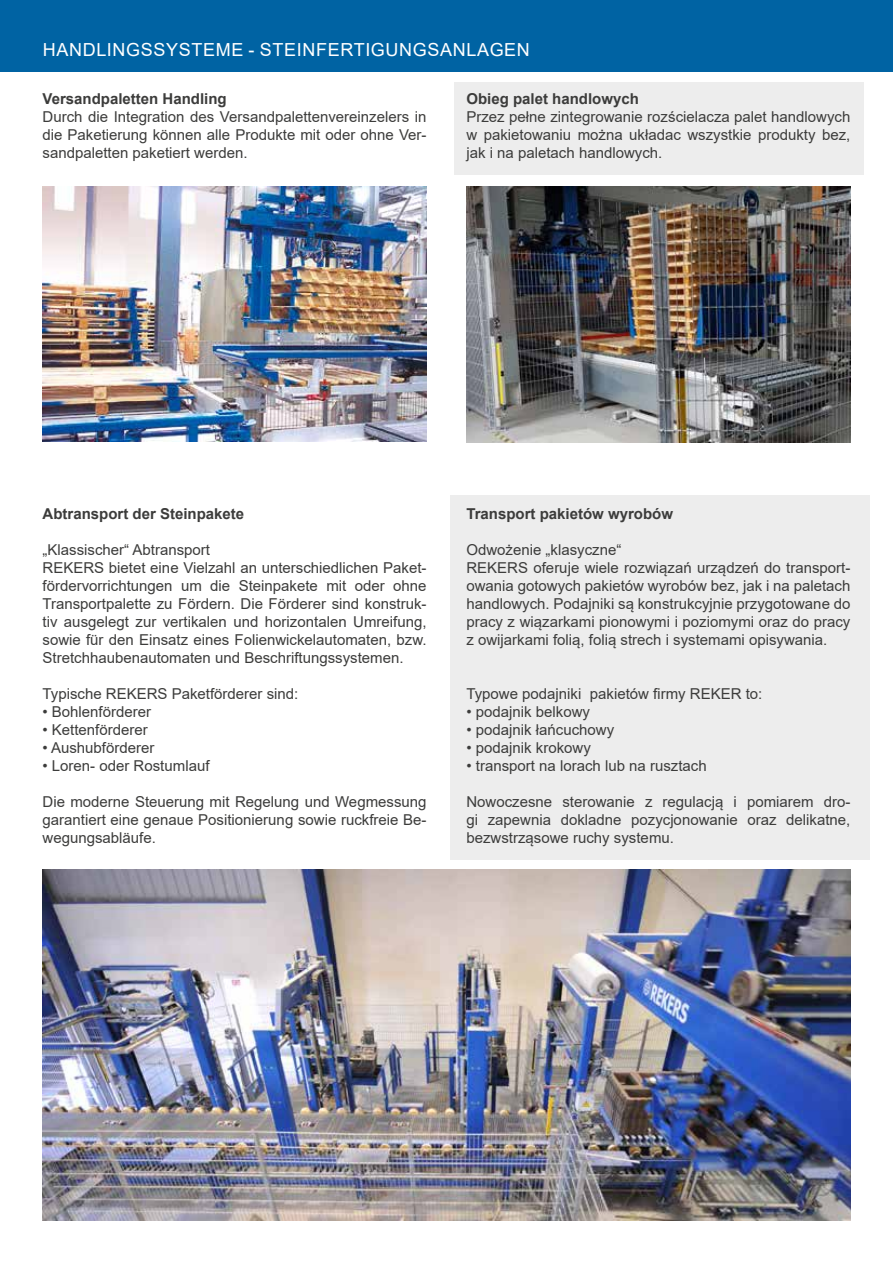
<style>
.page{position:relative;width:893px;height:1263px;background:#fff}
.page>*{position:absolute;margin:0;border:0;box-sizing:border-box;transform-origin:0 0}
.t1{font:18px "Arial";letter-spacing:.035em;color:#fff}
.t2{font:15px/18px "Arial";color:#3c3c3b;text-align:justify}
.t3{font:700 15px "Arial";color:#3c3c3b}
</style>
<div class="page">
<div style="left:0;top:0;width:893px;height:71px;background:#0063a3"></div>
<div style="left:454px;top:82px;width:409px;height:92px;background:#ededed"></div>
<img style="left:43px;top:187px;width:384px;height:255px">
<img style="left:466px;top:187px;width:384px;height:255px">
<div style="left:450px;top:495px;width:419px;height:364px;background:#ededed"></div>
<img style="left:43px;top:870px;width:807px;height:350px">
<p class="t1" style="left:43px;top:37px;width:489px">HANDLINGSSYSTEME - STEINFERTIGUNGSANLAGEN</p>
<p class="t3" style="left:43px;top:88px;width:186px">Versandpaletten Handling</p>
<p class="t2" style="left:43px;top:108px;width:385px">Durch die Integration des Versandpalettenvereinzelers in die Paketierung können alle Produkte mit oder ohne Ver&shy;sandpaletten paketiert werden.</p>
<p class="t3" style="left:466px;top:88px;width:174px">Obieg palet handlowych</p>
<p class="t2" style="left:466px;top:108px;width:385px">Przez pełne zintegrowanie rozścielacza palet handlowych w pakietowaniu można układac wszystkie produkty bez, jak i na paletach handlowych.</p>
<p class="t3" style="left:43px;top:503px;width:203px">Abtransport der Steinpakete</p>
<p class="t2" style="left:43px;top:540px;width:385px;text-align:left">„Klassischer“ Abtransport<br>REKERS bietet eine Vielzahl an unterschiedlichen Paket&shy;fördervorrichtungen um die Steinpakete mit oder ohne Transportpalette zu Fördern. Die Förderer sind konstruk&shy;tiv ausgelegt zur vertikalen und horizontalen Umreifung, sowie für den Einsatz eines Folienwickelautomaten, bzw.<br>Stretchhaubenautomaten und Beschriftungssystemen.</p>
<p class="t2" style="left:43px;top:684px;width:257px">Typische REKERS Paketförderer sind:</p>
<p class="t2" style="left:43px;top:702px;width:110px">• Bohlenförderer</p>
<p class="t2" style="left:43px;top:720px;width:107px">• Kettenförderer</p>
<p class="t2" style="left:43px;top:738px;width:113px">• Aushubförderer</p>
<p class="t2" style="left:43px;top:756px;width:168px">• Loren- oder Rostumlauf</p>
<p class="t2" style="left:43px;top:792px;width:385px">Die moderne Steuerung mit Regelung und Wegmessung garantiert eine genaue Positionierung sowie ruckfreie Be&shy;wegungsabläufe.</p>
<p class="t3" style="left:466px;top:503px;width:208px">Transport pakietów wyrobów</p>
<p class="t2" style="left:466px;top:540px;width:386px;text-align:left">Odwożenie „klasyczne“<br>REKERS oferuje wiele rozwiązań urządzeń do transport&shy;owania gotowych pakietów wyrobów bez, jak i na paletach handlowych. Podajniki są konstrukcyjnie przygotowane do pracy z wiązarkami pionowymi i poziomymi oraz do pracy z owijarkami folią, folią strech i systemami opisywania.</p>
<p class="t2" style="left:466px;top:684px;width:297px">Typowe podajniki pakietów firmy REKER to:</p>
<p class="t2" style="left:466px;top:702px;width:125px">• podajnik belkowy</p>
<p class="t2" style="left:466px;top:720px;width:149px">• podajnik łańcuchowy</p>
<p class="t2" style="left:466px;top:738px;width:126px">• podajnik krokowy</p>
<p class="t2" style="left:466px;top:756px;width:242px">• transport na lorach lub na rusztach</p>
<p class="t2" style="left:466px;top:792px;width:386px">Nowoczesne sterowanie z regulacją i pomiarem dro&shy;gi zapewnia dokladne pozycjonowanie oraz delikatne, bezwstrząsowe ruchy systemu.</p>
</div>
